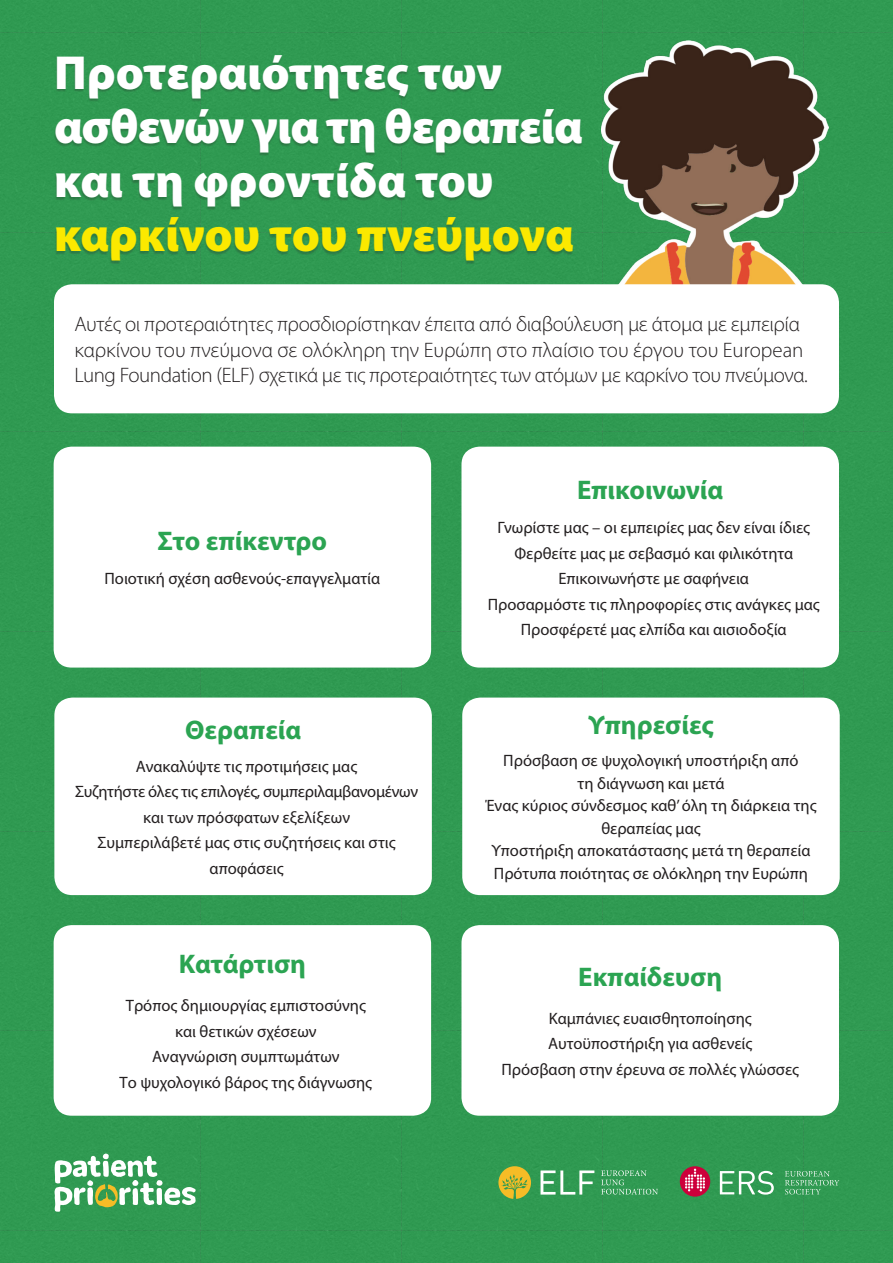
<style>
.page{position:relative;width:893px;height:1263px;background:#309a52}
.page>*{position:absolute;margin:0;border:0;box-sizing:border-box;transform-origin:0 0}
.t1{font:900 48px/54px "Myriad Pro";letter-spacing:-.005em;color:#fff}
.t2{font:700 27px "Myriad Pro";color:#2ba452}
.t3{font:300 21px/25.5px "Myriad Pro";letter-spacing:-.015em;color:#231f20}
.t4{font:16.5px/22.5px "Myriad Pro";color:#231f20;text-align:center}
.t5{font:16.5px/25.5px "Myriad Pro";letter-spacing:-.02em;color:#231f20;text-align:center}
.s1{color:#fbe900}
</style>
<div class="page">
<img style="left:602px;top:40px;width:226px;height:245px">
<div style="left:54px;top:284px;width:785px;height:129px;background:#fff;border-radius:18px"></div>
<div style="left:54px;top:57px;width:529px;height:208px;background:#231f20;opacity:.25"></div>
<div style="left:54px;top:447px;width:377px;height:220px;background:#fff;border-radius:18px"></div>
<div style="left:461px;top:447px;width:378px;height:220px;background:#fff;border-radius:18px"></div>
<div style="left:54px;top:697px;width:378px;height:198px;background:#fff;border-radius:18px"></div>
<div style="left:462px;top:697px;width:378px;height:198px;background:#fff;border-radius:18px"></div>
<div style="left:54px;top:925px;width:377px;height:191px;background:#fff;border-radius:18px"></div>
<div style="left:461px;top:925px;width:378px;height:191px;background:#fff;border-radius:18px"></div>
<svg style="left:54px;top:1153px;width:143px;height:59px"></svg>
<svg style="left:785px;top:1171px;width:54px;height:23px"></svg>
<svg style="left:680px;top:1166px;width:30px;height:31px"></svg>
<svg style="left:720px;top:1171px;width:54px;height:23px"></svg>
<svg style="left:540px;top:1170px;width:54px;height:24px"></svg>
<svg style="left:601px;top:1170px;width:57px;height:24px"></svg>
<svg style="left:498px;top:1174px;width:20px;height:25px"></svg>
<p class="t1" style="left:54px;top:44px;width:530px">Προτεραιότητες των ασθενών για τη θεραπεία και τη φροντίδα του <span class="s1">καρκίνου του πνεύμονα</span></p>
<p class="t3" style="left:74px;top:312px;width:735px">Αυτές οι προτεραιότητες προσδιορίστηκαν έπειτα από διαβούλευση με άτομα με εμπειρία καρκίνου του πνεύμονα σε ολόκληρη την Ευρώπη στο πλαίσιο του έργου του European<br>Lung Foundation (ELF) σχετικά με τις προτεραιότητες των ατόμων με καρκίνο του πνεύμονα.</p>
<p class="t2" style="left:158px;top:524px;width:171px">Στο επίκεντρο</p>
<p class="t4" style="left:104px;top:567px;width:277px">Ποιοτική σχέση ασθενούς-επαγγελματία</p>
<p class="t2" style="left:185px;top:712px;width:117px">Θεραπεία</p>
<p class="t4" style="left:136px;top:755px;width:223px">Ανακαλύψτε τις προτιμήσεις μας</p>
<p class="t5" style="left:75px;top:779px;width:344px">Συζητήστε όλες τις επιλογές, συμπεριλαμβανομένων και των πρόσφατων εξελίξεων</p>
<p class="t4" style="left:98px;top:830px;width:300px;line-height:25.5px">Συμπεριλάβετέ μας στις συζητήσεις και στις αποφάσεις</p>
<p class="t2" style="left:179px;top:947px;width:129px">Κατάρτιση</p>
<p class="t4" style="left:126px;top:993px;width:242px;line-height:25.5px">Τρόπος δημιουργίας εμπιστοσύνης και θετικών σχέσεων</p>
<p class="t4" style="left:152px;top:1045px;width:189px">Αναγνώριση συμπτωμάτων</p>
<p class="t4" style="left:120px;top:1071px;width:254px">Το ψυχολογικό βάρος της διάγνωσης</p>
<p class="t2" style="left:577px;top:473px;width:148px">Επικοινωνία</p>
<p class="t4" style="left:497px;top:516px;width:314px">Γνωρίστε μας – οι εμπειρίες μας δεν είναι ίδιες</p>
<p class="t4" style="left:514px;top:542px;width:280px">Φερθείτε μας με σεβασμό και φιλικότητα</p>
<p class="t4" style="left:558px;top:567px;width:192px">Επικοινωνήστε με σαφήνεια</p>
<p class="t4" style="left:488px;top:593px;width:334px">Προσαρμόστε τις πληροφορίες στις ανάγκες μας</p>
<p class="t4" style="left:521px;top:618px;width:267px">Προσφέρετέ μας ελπίδα και αισιοδοξία</p>
<p class="t2" style="left:588px;top:707px;width:127px">Υπηρεσίες</p>
<p class="t4" style="left:503px;top:749px;width:297px">Πρόσβαση σε ψυχολογική υποστήριξη από τη διάγνωση και μετά</p>
<p class="t4" style="left:485px;top:794px;width:333px">Ένας κύριος σύνδεσμος καθ’ όλη τη διάρκεια της θεραπείας μας</p>
<p class="t4" style="left:491px;top:839px;width:321px">Υποστήριξη αποκατάστασης μετά τη θεραπεία</p>
<p class="t4" style="left:494px;top:862px;width:316px">Πρότυπα ποιότητας σε ολόκληρη την Ευρώπη</p>
<p class="t2" style="left:578px;top:959px;width:145px">Εκπαίδευση</p>
<p class="t4" style="left:549px;top:1007px;width:204px">Καμπάνιες ευαισθητοποίησης</p>
<p class="t4" style="left:548px;top:1032px;width:206px">Αυτοϋποστήριξη για ασθενείς</p>
<p class="t4" style="left:501px;top:1058px;width:299px">Πρόσβαση στην έρευνα σε πολλές γλώσσες</p>
</div>
